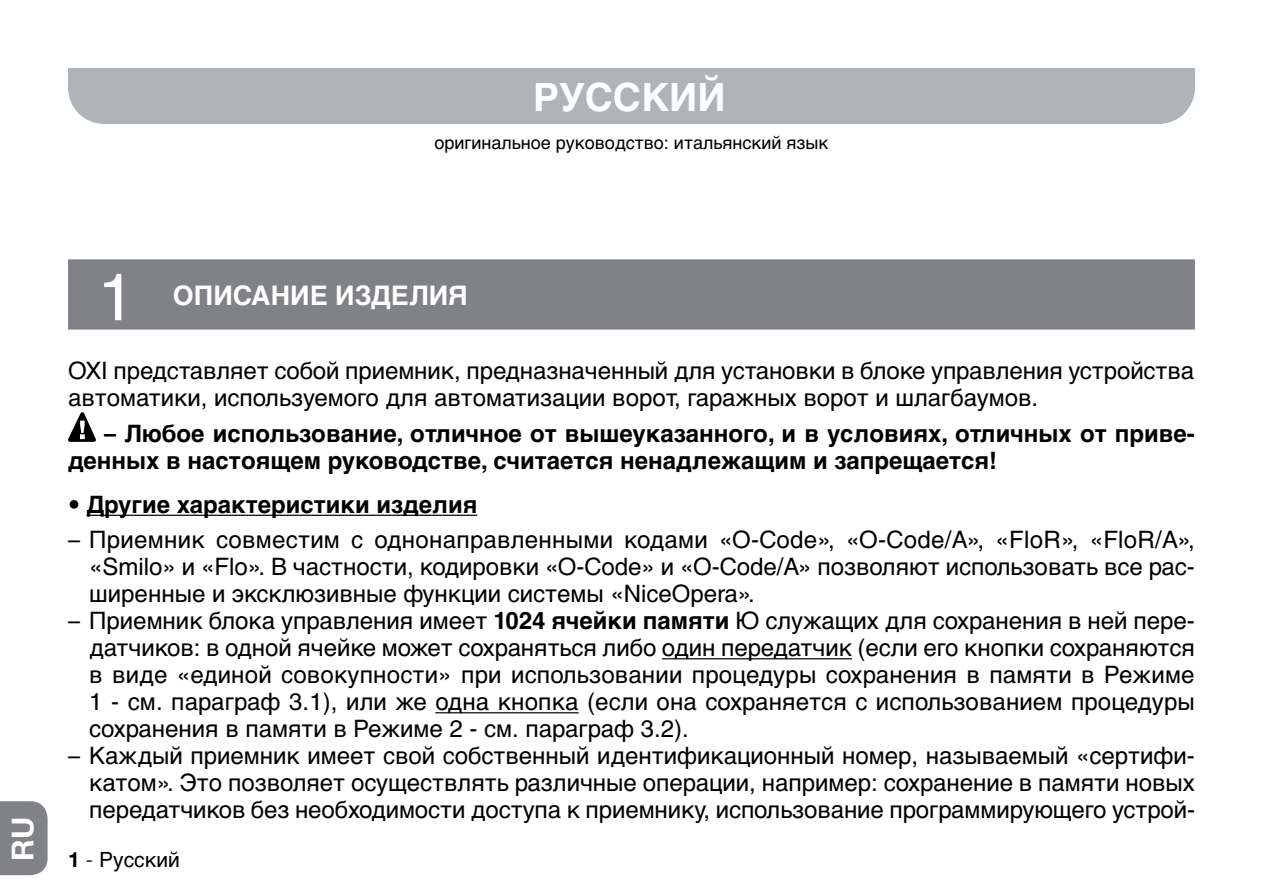
<style>
.page{position:relative;width:1263px;height:893px;background:#fff}
.page>*{position:absolute;margin:0;border:0;box-sizing:border-box;transform-origin:0 0}
.t1{font:66px "Helvetica Cyr Upright";color:#fff}
.t2{font:700 39px "Helvetica Cyr";color:#fff}
.t3{font:700 30px "Helvetica Neue LT Com";color:#fff}
.t4{font:700 27px "Helvetica Cyr";color:#fff}
.t5{font:24px/27px "Helvetica Cyr Upright";color:#000;text-align:justify}
.t6{font:700 24px/27px "Helvetica Cyr";color:#000}
.t7{font:21px "Helvetica Cyr Upright";color:#000}
.t8{font:18px "Helvetica Cyr Upright";color:#000}
.s1{font-family:"Helvetica Cyr";font-weight:700}
.s2{font-family:"Helvetica Neue LT Com";font-weight:700}
.s3{font-family:"Helvetica Neue LT Com";font-weight:300}
</style>
<div class="page">
<div style="left:0;top:801px;width:48px;height:74px;background:#808285"></div>
<hr style="left:87px;top:515px;width:390px;height:1px;background:#000">
<hr style="left:662px;top:658px;width:190px;height:1px;background:#000">
<hr style="left:435px;top:712px;width:144px;height:1px;background:#000">
<div style="left:68px;top:259px;width:1127px;height:71px;background:#808285"></div>
<svg style="left:68px;top:412px;width:28px;height:30px"></svg>
<div style="left:68px;top:68px;width:1127px;height:56px;background:#b1b4b6"></div>
<h2 class="t2" style="left:533px;top:75px;width:194px">РУССКИЙ</h2>
<p class="t8" style="left:434px;top:133px;width:395px">оригинальное руководство: итальянский язык</p>
<p class="t3" style="left:4px;top:861px;width:45px;rotate:-90deg">RU</p>
<h1 class="t1" style="left:98px;top:260px;width:38px">1</h1>
<p class="t4" style="left:173px;top:280px;width:296px">ОПИСАНИЕ ИЗДЕЛИЯ</p>
<p class="t5" style="left:68px;top:358px;width:1128px">OXI представляет собой приемник, предназначенный для установки в блоке управления устройства автоматики, используемого для автоматизации ворот, гаражных ворот и шлагбаумов.</p>
<p class="t6" style="left:68px;top:420px;width:1128px;text-indent:36px">– Любое использование, отличное от вышеуказанного, и в условиях, отличных от приве&shy;денных в настоящем руководстве, считается ненадлежащим и запрещается!</p>
<p class="t6" style="left:68px;top:491px;width:411px">• Другие характеристики изделия</p>
<p class="t5" style="left:89px;top:527px;width:1107px;text-indent:-21px">– Приемник совместим с однонаправленными кодами «O-Code», «O-Code/A», «FloR», «FloR/A», «Smilo» и «Flo». В частности, кодировки «O-Code» и «O-Code/A» позволяют использовать все рас&shy;ширенные и эксклюзивные функции системы «NiceOpera».</p>
<p class="t5" style="left:89px;top:608px;width:1107px;text-indent:-21px">– Приемник блока управления имеет <span class="s1">1024 ячейки памяти</span> Ю служащих для сохранения в ней пере&shy;датчиков: в одной ячейке может сохраняться либо один передатчик (если его кнопки сохраняются в виде «единой совокупности» при использовании процедуры сохранения в памяти в Режиме 1 - см. параграф 3.1), или же одна кнопка (если она сохраняется с использованием процедуры сохранения в памяти в Режиме 2 - см. параграф 3.2).</p>
<p class="t5" style="left:89px;top:743px;width:1107px;text-indent:-21px">– Каждый приемник имеет свой собственный идентификационный номер, называемый «сертифи&shy;катом». Это позволяет осуществлять различные операции, например: сохранение в памяти новых передатчиков без необходимости доступа к приемнику, использование программирующего устрой-</p>
<p class="t7" style="left:68px;top:848px;width:113px"><span class="s2">1</span> <span class="s3">-</span> Pусский</p>
</div>
